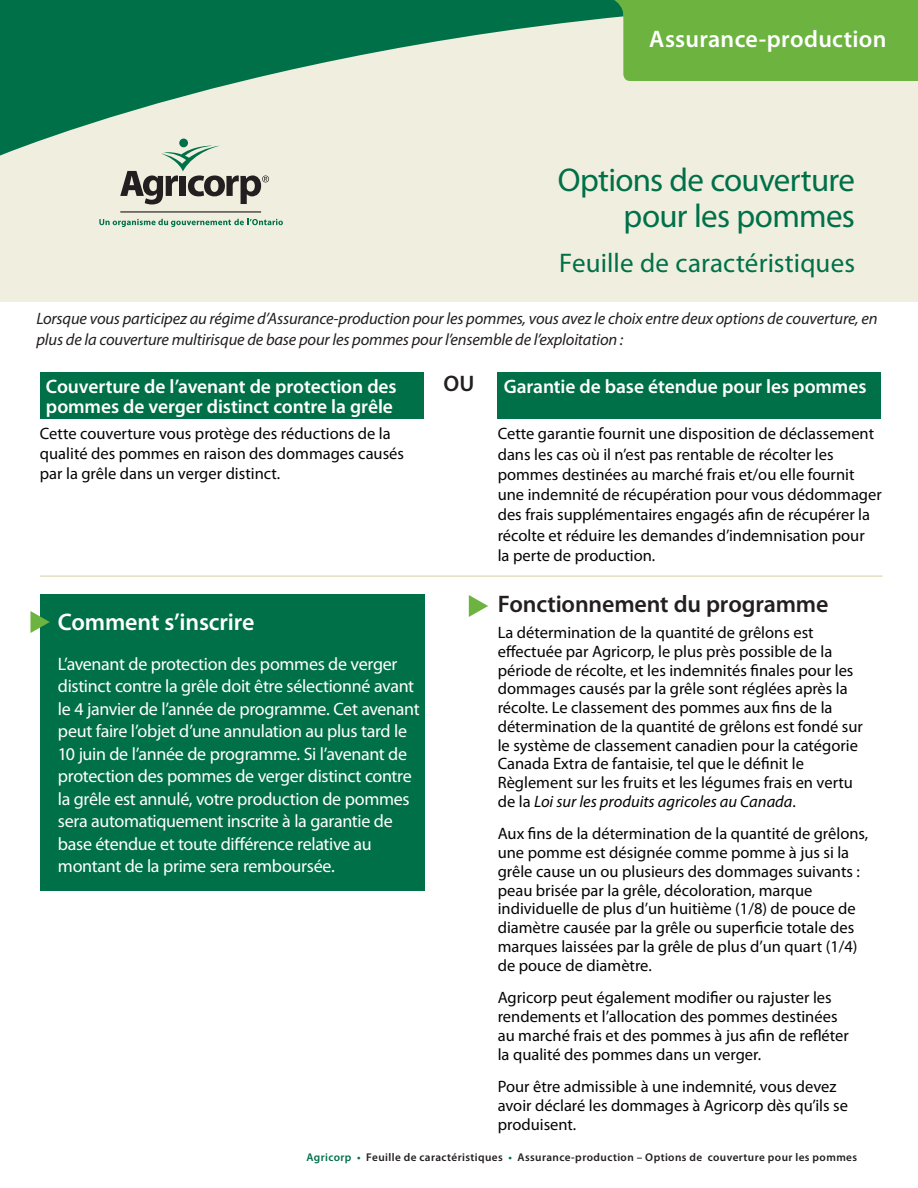
<style>
.page{position:relative;width:918px;height:1188px;background:#fff}
.page>*{position:absolute;margin:0;border:0;box-sizing:border-box;transform-origin:0 0}
.t1{font:33px/36px "Myriad Pro";letter-spacing:-.02em;color:#007049;text-align:right}
.t2{font:27px "Myriad Pro";letter-spacing:.005em;color:#007049}
.H2_white{font:600 24px "Myriad Pro";letter-spacing:.005em;color:#fff}
.t3{font:600 24px "Myriad Pro";letter-spacing:-.005em;color:#231f20}
.B1{font:600 22.5px "Myriad Pro";color:#231f20}
.B1-2{font:600 19.5px/20.2px "Myriad Pro";letter-spacing:-.005em;color:#fff}
.H2_white-2{font:18px/22.5px "Myriad Pro";letter-spacing:-.02em;color:#fff}
.Body_Copy_with{font:16.5px/18.8px "Myriad Pro";color:#040503}
.Body_Copy{font:italic 16.5px/21.6px "Myriad Pro";letter-spacing:-.01em;color:#231f20}
.t4{font:600 11.25px "Myriad Pro";letter-spacing:.035em;color:#231f20}
.s1{font-style:italic}
.s2{color:#007049}
</style>
<div class="page">
<div style="left:40px;top:594px;width:385px;height:297px;background:#007049"></div>
<svg style="left:30px;top:611px;width:20px;height:22px"></svg>
<div style="left:0;top:0;width:918px;height:302px;background:#f0eede"></div>
<svg style="left:0;top:0;width:524px;height:156px;fill:#007049"></svg>
<svg style="left:524px;top:0;width:394px;height:81px"></svg>
<div style="left:40px;top:372px;width:383px;height:46px;background:#007049"></div>
<div style="left:498px;top:372px;width:383px;height:47px;background:#007049"></div>
<hr style="left:40px;top:575px;width:842px;height:2px;background:#e2dec0">
<svg style="left:469px;top:595px;width:19px;height:22px"></svg>
<div style="left:179px;top:139px;width:9px;height:8px;background:#007049;border-radius:50%"></div>
<svg style="left:120px;top:145px;width:149px;height:59px"></svg>
<hr style="left:120px;top:211px;width:141px;height:2px;background:#231f20">
<svg style="left:99px;top:219px;width:184px;height:8px"></svg>
<p class="H2_white" style="left:649px;top:24px;width:239px">Assurance-production</p>
<p class="t1" style="left:558px;top:162px;width:299px">Options de couverture pour les pommes</p>
<p class="t2" style="left:559px;top:247px;width:297px">Feuille de caractéristiques</p>
<p class="Body_Copy" style="left:36px;top:307px;width:843px">Lorsque vous participez au régime d’Assurance-production pour les pommes, vous avez le choix entre deux options de couverture, en plus de la couverture multirisque de base pour les pommes pour l’ensemble de l’exploitation :</p>
<p class="B1-2" style="left:46px;top:376px;width:352px">Couverture de l’avenant de protection des pommes de verger distinct contre la grêle</p>
<p class="Body_Copy_with" style="left:40px;top:423px;width:366px;line-height:20.2px">Cette couverture vous protège des réductions de la qualité des pommes en raison des dommages causés par la grêle dans un verger distinct.</p>
<p class="B1" style="left:444px;top:369px;width:32px">OU</p>
<p class="H2_white" style="left:58px;top:607px;width:198px">Comment s’inscrire</p>
<p class="H2_white-2" style="left:58px;top:652px;width:363px">L’avenant de protection des pommes de verger distinct contre la grêle doit être sélectionné avant le 4 janvier de l’année de programme. Cet avenant peut faire l’objet d’une annulation au plus tard le 10 juin de l’année de programme. Si l’avenant de protection des pommes de verger distinct contre la grêle est annulé, votre production de pommes sera automatiquement inscrite à la garantie de base étendue et toute différence relative au montant de la prime sera remboursée.</p>
<p class="B1-2" style="left:504px;top:376px;width:364px">Garantie de base étendue pour les pommes</p>
<p class="Body_Copy_with" style="left:498px;top:423px;width:386px;line-height:20.2px">Cette garantie fournit une disposition de déclassement dans les cas où il n’est pas rentable de récolter les pommes destinées au marché frais et/ou elle fournit une indemnité de récupération pour vous dédommager des frais supplémentaires engagés afin de récupérer la récolte et réduire les demandes d’indemnisation pour<br>la perte de production.</p>
<h2 class="t3" style="left:498px;top:589px;width:332px">Fonctionnement du programme</h2>
<p class="Body_Copy_with" style="left:498px;top:623px;width:367px">La détermination de la quantité de grêlons est effectuée par Agricorp, le plus près possible de la période de récolte, et les indemnités finales pour les dommages causés par la grêle sont réglées après la récolte. Le classement des pommes aux fins de la détermination de la quantité de grêlons est fondé sur le système de classement canadien pour la catégorie Canada Extra de fantaisie, tel que le définit le Règlement sur les fruits et les légumes frais en vertu de la <span class="s1">Loi sur les produits agricoles au Canada</span>.</p>
<p class="Body_Copy_with" style="left:498px;top:824px;width:372px">Aux fins de la détermination de la quantité de grêlons, une pomme est désignée comme pomme à jus si la grêle cause un ou plusieurs des dommages suivants : peau brisée par la grêle, décoloration, marque individuelle de plus d’un huitième (1/8) de pouce de diamètre causée par la grêle ou superficie totale des marques laissées par la grêle de plus d’un quart (1/4) de pouce de diamètre.</p>
<p class="Body_Copy_with" style="left:498px;top:988px;width:353px">Agricorp peut également modifier ou rajuster les rendements et l’allocation des pommes destinées au marché frais et des pommes à jus afin de refléter la qualité des pommes dans un verger.</p>
<p class="Body_Copy_with" style="left:498px;top:1077px;width:352px">Pour être admissible à une indemnité, vous devez avoir déclaré les dommages à Agricorp dès qu’ils se produisent.</p>
<p class="t4" style="left:306px;top:1150px;width:552px"><span class="s2">Agricorp •</span> Feuille de caractéristiques <span class="s2">•</span> Assurance-production – Options de couverture pour les pommes</p>
</div>
